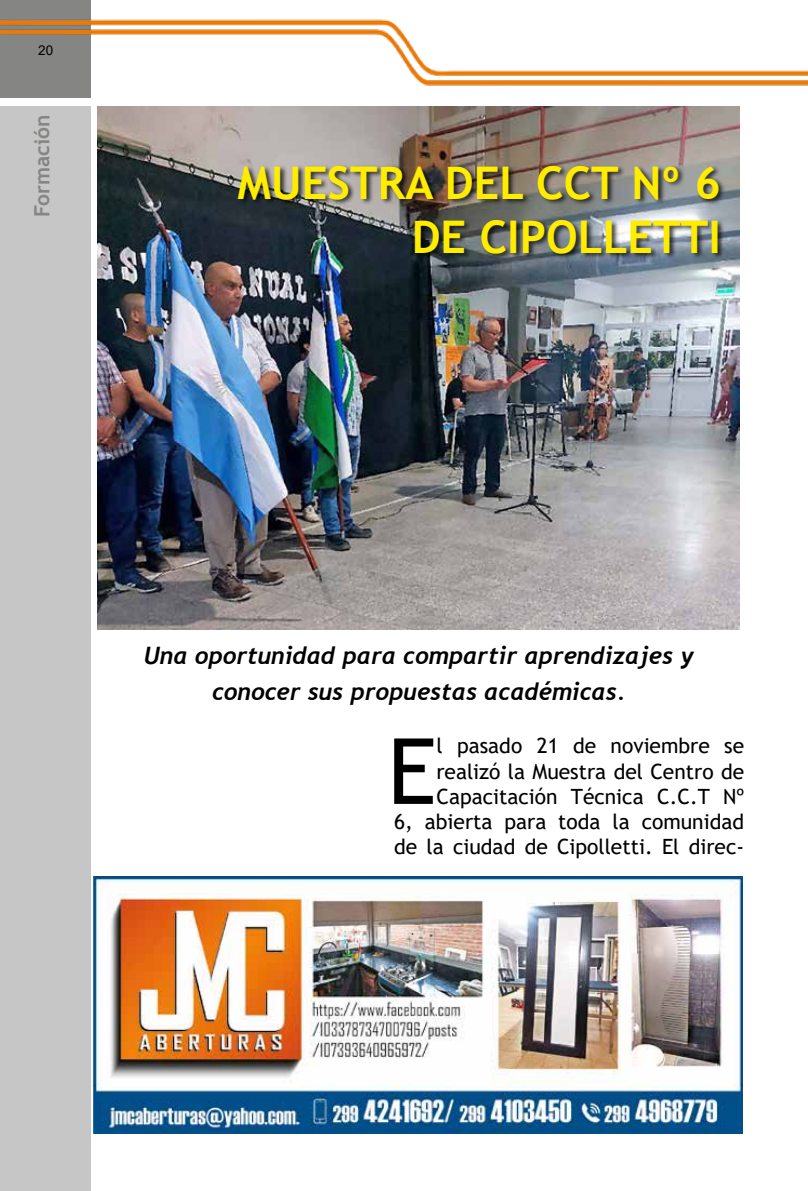
<style>
.page{position:relative;width:808px;height:1191px;background:#fff}
.page>*{position:absolute;margin:0;border:0;box-sizing:border-box;transform-origin:0 0}
.t1{font:91.35px "Trebuchet MS";color:#000}
.t2{font:700 45px/54px "Trebuchet MS";color:#ffed00;text-align:right}
.t3{font:italic 700 24px/36px "Trebuchet";color:#000;text-align:center}
.t4{font:21px/25.2px "Trebuchet MS";color:#000;text-align:right}
.t5{font:700 21px "Trebuchet MS";color:#858584}
.t6{font:13.5px "Arial";color:#000}
</style>
<div class="page">
<div style="left:0;top:0;width:91px;height:98px;background:#858584"></div>
<div style="left:0;top:106px;width:91px;height:1085px;background:#c6c6c6"></div>
<img style="left:0;top:19px;width:808px;height:67px">
<img style="left:98px;top:106px;width:642px;height:523px">
<img style="left:94px;top:877px;width:648px;height:256px">
<div style="left:237px;top:165px;width:489px;height:95px;background:#000;opacity:.75"></div>
<p class="t6" style="left:38px;top:41px;width:17px">20</p>
<p class="t5" style="left:29px;top:217px;width:104px;rotate:-90deg">Formación</p>
<h2 class="t2" style="left:238px;top:156px;width:485px">MUESTRA DEL CCT Nº 6<br>DE CIPOLLETTI</h2>
<p class="t3" style="left:144px;top:637px;width:551px">Una oportunidad para compartir aprendizajes y conocer sus propuestas académicas.</p>
<p class="t4" style="left:394px;top:733px;width:351px">l pasado 21 de noviembre se realizó la Muestra del Centro de<br>Capacitación Técnica C.C.T Nº<br>6, abierta para toda la comunidad de la ciudad de Cipolletti. El direc-</p>
<h1 class="t1" style="left:387px;top:714px;width:50px">E</h1>
</div>
